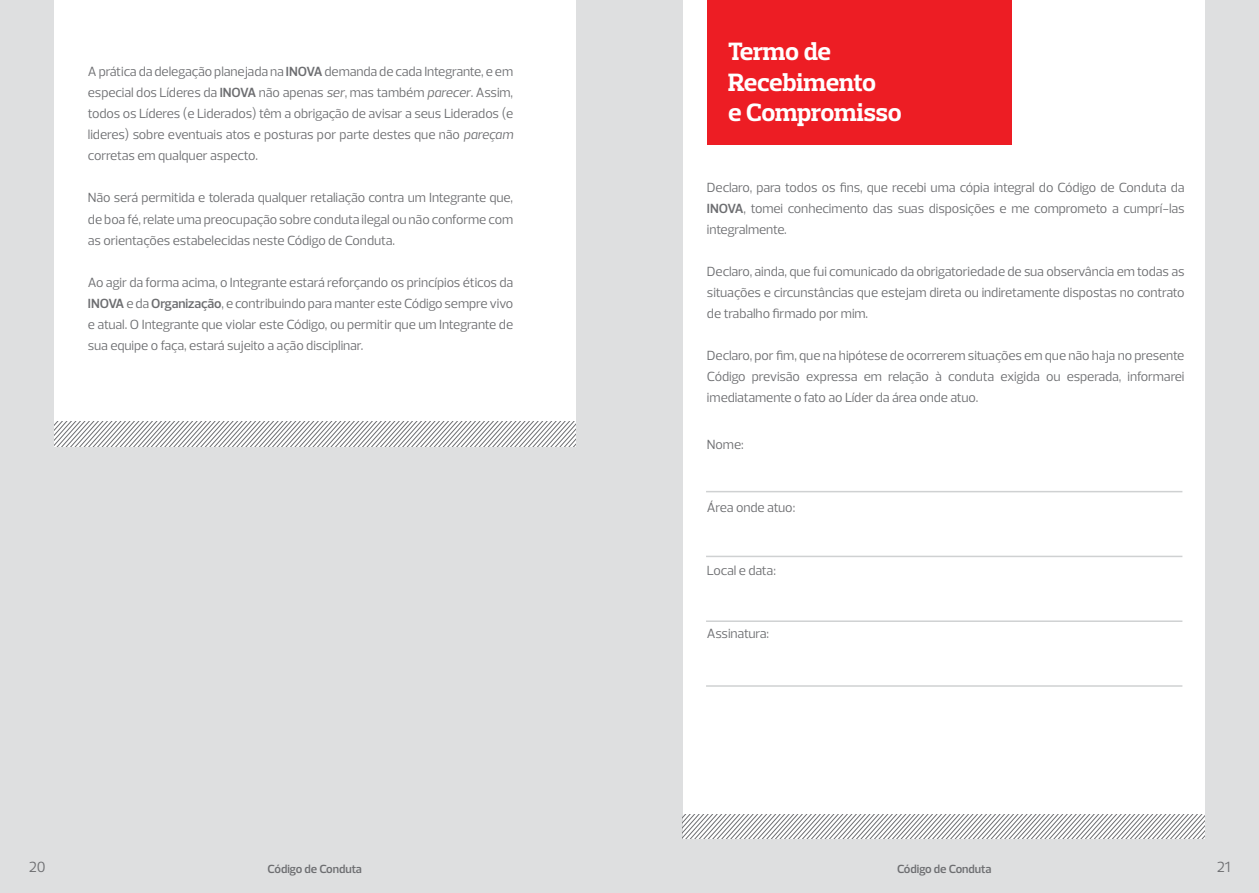
<style>
.page{position:relative;width:1259px;height:893px;background:#fff}
.page>*{position:absolute;margin:0;border:0;box-sizing:border-box;transform-origin:0 0}
.t1{font:25.5px/30.6px "Odebrecht Slab";letter-spacing:-.01em;color:#fff}
.t2{font:15px "Odebrecht Sans";color:#6d6e71}
.t3{font:13.5px/21px "Odebrecht Sans";letter-spacing:-.005em;color:#6d6e71;text-align:justify}
.t4{font:700 12px "Odebrecht Sans";letter-spacing:-.005em;color:#6d6e71}
.s1{font-weight:700}
.s2{font-style:italic}
</style>
<div class="page">
<div style="left:0;top:0;width:629px;height:893px;background:#dedfe0"></div>
<div style="left:629px;top:0;width:630px;height:893px;background:#dedfe0"></div>
<div style="left:54px;top:0;width:521px;height:446px;background:#fff"></div>
<div style="left:683px;top:0;width:522px;height:839px;background:#fff"></div>
<svg style="left:54px;top:422px;width:521px;height:24px"></svg>
<svg style="left:682px;top:814px;width:523px;height:25px"></svg>
<div style="left:707px;top:0;width:304px;height:144px;background:#ed1d24"></div>
<hr style="left:706px;top:556px;width:476px;height:1px;background:#cfd1d2">
<hr style="left:706px;top:491px;width:476px;height:1px;background:#cfd1d2">
<hr style="left:706px;top:620px;width:476px;height:2px;background:#cfd1d2">
<hr style="left:706px;top:685px;width:476px;height:2px;background:#cfd1d2">
<p class="t3" style="left:88px;top:62px;width:427px">A prática da delegação planejada na <span class="s1">INOVA</span> demanda de cada Integrante, e em especial dos Líderes da <span class="s1">INOVA</span> não apenas <span class="s2">ser</span>, mas também <span class="s2">parecer</span>. Assim, todos os Líderes (e Liderados) têm a obrigação de avisar a seus Liderados (e lideres) sobre eventuais atos e posturas por parte destes que não <span class="s2">pareçam </span>corretas em qualquer aspecto.</p>
<p class="t3" style="left:88px;top:188px;width:427px">Não será permitida e tolerada qualquer retaliação contra um Integrante que, de boa fé, relate uma preocupação sobre conduta ilegal ou não conforme com as orientações estabelecidas neste Código de Conduta.</p>
<p class="t3" style="left:88px;top:272px;width:427px">Ao agir da forma acima, o Integrante estará reforçando os princípios éticos da <span class="s1">INOVA</span> e da <span class="s1">Organização</span>, e contribuindo para manter este Código sempre vivo e atual. O Integrante que violar este Código, ou permitir que um Integrante de sua equipe o faça, estará sujeito a ação disciplinar.</p>
<h1 class="t1" style="left:728px;top:36px;width:175px">Termo de<br>Recebimento<br>e Compromisso</h1>
<p class="t3" style="left:707px;top:177px;width:479px">Declaro, para todos os fins, que recebi uma cópia integral do Código de Conduta da <span class="s1">INOVA</span>, tomei conhecimento das suas disposições e me comprometo a cumprí-las integralmente.</p>
<p class="t3" style="left:707px;top:261px;width:479px">Declaro, ainda, que fui comunicado da obrigatoriedade de sua observância em todas as situações e circunstâncias que estejam direta ou indiretamente dispostas no contrato de trabalho firmado por mim.</p>
<p class="t3" style="left:707px;top:345px;width:479px">Declaro, por fim, que na hipótese de ocorrerem situações em que não haja no presente Código previsão expressa em relação à conduta exigida ou esperada, informarei imediatamente o fato ao Líder da área onde atuo.</p>
<p class="t3" style="left:707px;top:434px;width:38px">Nome:</p>
<p class="t3" style="left:707px;top:497px;width:90px">Área onde atuo:</p>
<p class="t3" style="left:707px;top:560px;width:70px">Local e data:</p>
<p class="t3" style="left:707px;top:623px;width:64px">Assinatura:</p>
<p class="t2" style="left:29px;top:858px;width:18px">20</p>
<p class="t4" style="left:267px;top:861px;width:96px">Código de Conduta</p>
<p class="t4" style="left:897px;top:861px;width:96px">Código de Conduta</p>
<p class="t2" style="left:1217px;top:858px;width:15px">21</p>
</div>
